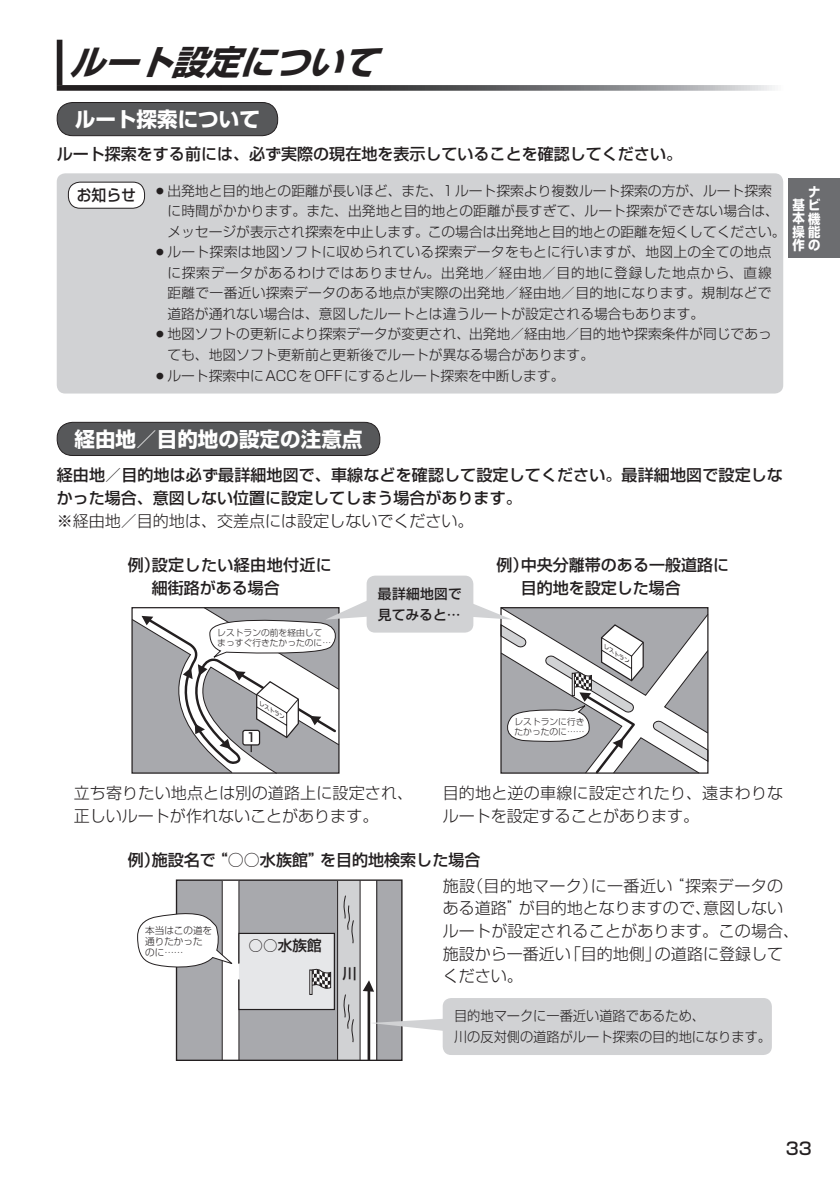
<style>
.page{position:relative;width:840px;height:1191px;background:#fff}
.page>*{position:absolute;margin:0;border:0;box-sizing:border-box;transform-origin:0 0}
.t1{font:italic 700 34px "Shin Go Pro";color:#231f20}
.t2{font:700 20.6px "Shin Go Pro";color:#fff}
.t3{font:500 17px "Shin Go Pro";color:#231f20}
.t4{font:300 16px/22.6px "Shin Go Pro";color:#231f20}
.t5{font:500 16px/22.6px "Shin Go Pro";color:#231f20}
.t6{font:500 16px/22.6px "Shin Go Pro";letter-spacing:.025em;color:#231f20}
.t7{font:500 15.6px "Shin Go Pro";color:#231f20;scale:.95 1}
.t8{font:14.6px "Shin Go Medium 83 pv RKSJ H";color:#231f20}
.t9{font:14.2px "Shin Go Medium 83 pv RKSJ H";color:#231f20}
.t10{font:300 13.8px/20.6px "Shin Go Pro";color:#231f20}
.t11{font:300 13.8px/20.6px "Shin Go Pro";color:#231f20;scale:.96 1}
.t12{font:500 13.8px/20.6px "Shin Go Pro";letter-spacing:.02em;color:#231f20}
.t13{font:700 13.4px/13.2px "Shin Go Pro";color:#fff;text-align:justify;scale:.93 1}
.t14{font:12.4px "Shin Go Medium 83 pv RKSJ H";color:#231f20}
.t15{font:9.6px/11.2px "Shin Go Light 83 pv RKSJ H";color:#231f20}
.t16{font:8.8px/10.4px "Shin Go Light 83 pv RKSJ H";color:#231f20}
.t17{font:italic 5px "Shin Go regular 83 pv RKSJ H";color:#231f20;scale:1.17 1}
</style>
<div class="page">
<div style="left:788px;top:179px;width:51px;height:79px;background:#6c6d70"></div>
<div style="left:57px;top:40px;width:5px;height:45px;background:#231f20"></div>
<svg style="left:57px;top:85px;width:718px;height:6px;background:#616162"></svg>
<div style="left:57px;top:102px;width:220px;height:34px;background:#57585a;border-radius:16px"></div>
<div style="left:57px;top:102px;width:221px;height:34px;border:1px solid #231f20;border-radius:16px"></div>
<div style="left:57px;top:173px;width:725px;height:220px;background:#d1d2d4;border-radius:9px"></div>
<div style="left:68px;top:182px;width:76px;height:26px;background:#fff;border-radius:12px"></div>
<div style="left:68px;top:182px;width:77px;height:26px;border:1px solid #231f20;border-radius:12px"></div>
<div style="left:57px;top:422px;width:322px;height:33px;background:#57585a;border-radius:16px"></div>
<div style="left:57px;top:422px;width:323px;height:34px;border:1px solid #231f20;border-radius:16px"></div>
<svg style="left:461px;top:599px;width:247px;height:174px"></svg>
<div style="left:366px;top:575px;width:107px;height:57px;background:#d1d2d4;border-radius:9px"></div>
<svg style="left:131px;top:599px;width:243px;height:174px"></svg>
<div style="left:176px;top:880px;width:46px;height:180px;background:#a8a9ad"></div>
<div style="left:376px;top:880px;width:25px;height:180px;background:#a8a9ad"></div>
<div style="left:239px;top:880px;width:98px;height:180px;background:#a8a9ad"></div>
<div style="left:337px;top:880px;width:23px;height:180px;background:#d1d2d4"></div>
<svg style="left:343px;top:895px;width:11px;height:147px"></svg>
<div style="left:176px;top:879px;width:226px;height:182px;border:1px solid #231f20"></div>
<hr style="left:337px;top:881px;width:1px;height:179px;background:#231f20">
<hr style="left:238px;top:881px;width:1px;height:82px;background:#231f20">
<hr style="left:238px;top:979px;width:1px;height:81px;background:#231f20">
<hr style="left:222px;top:881px;width:1px;height:179px;background:#231f20">
<hr style="left:376px;top:880px;width:1px;height:180px;background:#231f20">
<hr style="left:359px;top:880px;width:1px;height:180px;background:#231f20">
<svg style="left:363px;top:980px;width:11px;height:11px"></svg>
<hr style="left:367px;top:989px;width:3px;height:70px;background:#231f20">
<svg style="left:137px;top:911px;width:198px;height:99px"></svg>
<div style="left:442px;top:998px;width:329px;height:57px;background:#d1d2d4;border-radius:9px"></div>
<svg style="left:370px;top:1018px;width:73px;height:13px"></svg>
<h1 class="t1" style="left:69px;top:35px;width:325px">ルート設定について</h1>
<h2 class="t2" style="left:75px;top:103px;width:186px">ルート探索について</h2>
<p class="t5" style="left:57px;top:141px;width:626px">ルート探索をする前には、必ず実際の現在地を表示していることを確認してください。</p>
<p class="t7" style="left:77px;top:182px;width:64px">お知らせ</p>
<p class="t10" style="left:167px;top:178px;width:619px;text-indent:-14px">○出発地と目的地との距離が長いほど、また、1ルート探索より複数ルート探索の方が、ルート探索に時間がかかります。また、出発地と目的地との距離が長すぎて、ルート探索ができない場合は、メッセージが表示され探索を中止します。この場合は出発地と目的地との距離を短くしてください。</p>
<p class="t10" style="left:167px;top:240px;width:605px;text-align:justify;text-indent:-14px">○ルート探索は地図ソフトに収められている探索データをもとに行いますが、地図上の全ての地点に探索データがあるわけではありません。出発地／経由地／目的地に登録した地点から、直線距離で一番近い探索データのある地点が実際の出発地／経由地／目的地になります。規制などで道路が通れない場合は、意図したルートとは違うルートが設定される場合もあります。</p>
<p class="t10" style="left:167px;top:322px;width:605px;text-indent:-14px">○地図ソフトの更新により探索データが変更され、出発地／経由地／目的地や探索条件が同じであっても、地図ソフト更新前と更新後でルートが異なる場合があります。</p>
<p class="t10" style="left:153px;top:363px;width:412px">○ルート探索中にACCをOFFにするとルート探索を中断します。</p>
<p class="t13" style="left:792px;top:184px;width:31px;text-indent:16px">ナ基ビ本機操能作の</p>
<h2 class="t2" style="left:74px;top:422px;width:289px">経由地／目的地の設定の注意点</h2>
<p class="t5" style="left:57px;top:462px;width:727px">経由地／目的地は必ず最詳細地図で、車線などを確認して設定してください。最詳細地図で設定しなかった場合、意図しない位置に設定してしまう場合があります。</p>
<p class="t4" style="left:57px;top:507px;width:418px">※経由地／目的地は、交差点には設定しないでください。</p>
<p class="t5" style="left:520px;top:552px;width:210px;text-indent:-24px">例）中央分離帯のある一般道路に目的地を設定した場合</p>
<p class="t6" style="left:152px;top:552px;width:182px;text-indent:-24px">例）設定したい経由地付近に細街路がある場合</p>
<p class="t12" style="left:378px;top:582px;width:86px">最詳細地図で見てみると…</p>
<p class="t16" style="left:217px;top:626px;width:115px">レストランの前を経由してまっすぐ行きたかったのに…</p>
<p class="t17" style="left:262px;top:701px;width:27px;rotate:31deg">レストラン</p>
<p class="t14" style="left:246px;top:729px;width:11px">1</p>
<p class="t4" style="left:74px;top:780px;width:341px">立ち寄りたい地点とは別の道路上に設定され、正しいルートが作れないことがあります。</p>
<p class="t17" style="left:606px;top:644px;width:27px;rotate:31deg">レストラン</p>
<p class="t16" style="left:514px;top:715px;width:71px">レストランに行きたかったのに……</p>
<p class="t4" style="left:442px;top:780px;width:342px">目的地と逆の車線に設定されたり、遠まわりなルートを設定することがあります。</p>
<p class="t5" style="left:128px;top:847px;width:354px">例）施設名で“○○水族館”を目的地検索した場合</p>
<p class="t15" style="left:145px;top:924px;width:68px">本当はこの道を通りたかったのに……</p>
<p class="t8" style="left:248px;top:936px;width:75px">○○水族館</p>
<p class="t9" style="left:342px;top:964px;width:16px">川</p>
<p class="t4" style="left:442px;top:872px;width:358px">施設（目的地マーク）に一番近い“探索データのある道路”が目的地となりますので、意図しないルートが設定されることがあります。この場合、施設から一番近い「目的地側」の道路に登録してください。</p>
<p class="t11" style="left:454px;top:1004px;width:331px">目的地マークに一番近い道路であるため、<br>川の反対側の道路がルート探索の目的地になります。</p>
<p class="t3" style="left:785px;top:1134px;width:27px">33</p>
</div>
